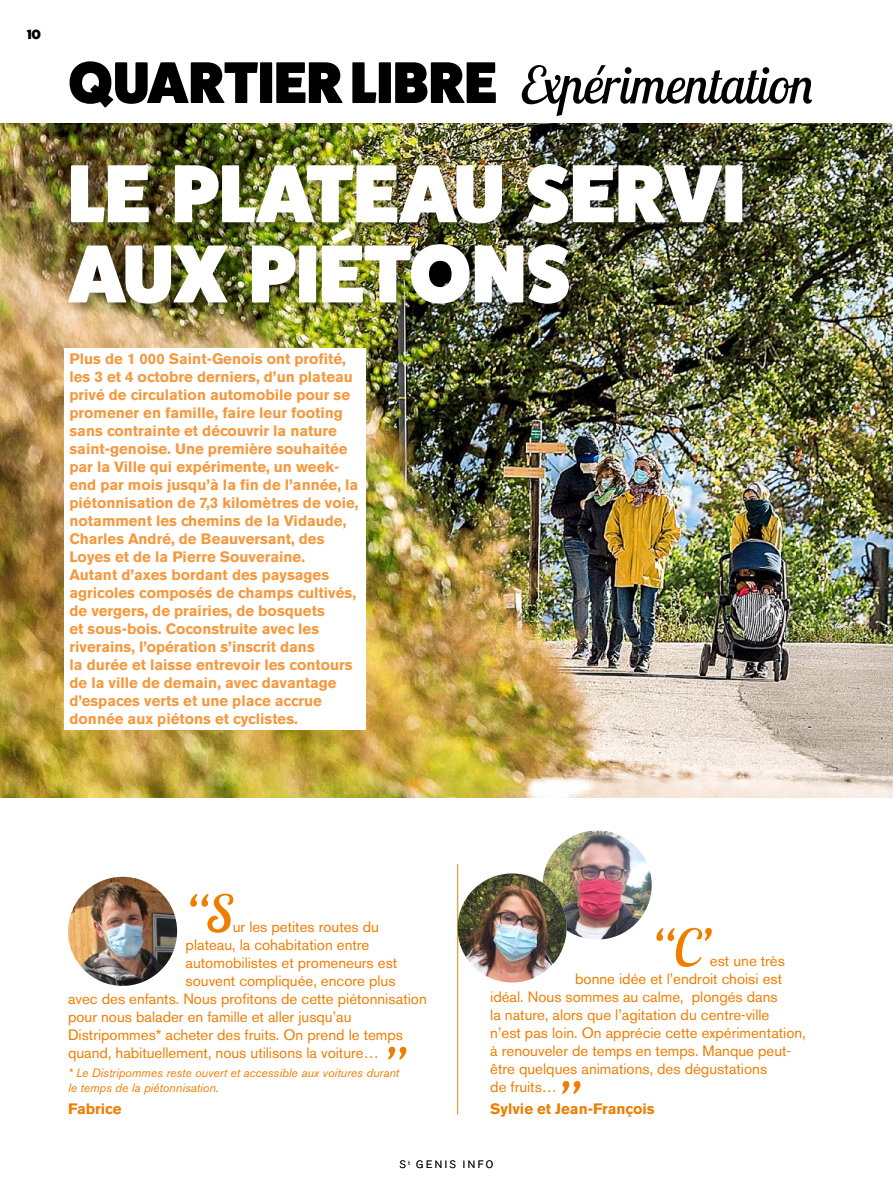
<style>
.page{position:relative;width:893px;height:1191px;background:#fff}
.page>*{position:absolute;margin:0;border:0;box-sizing:border-box;transform-origin:0 0}
.quartier_libre_titre{font:82.5px/80.2px "Fat Frank";color:#fff}
.t1{font:58.95px "Fat Frank";color:#000}
.t2{font:italic 51px "Lobster Two";color:#000}
.t3{font:italic 51px "Lobster Two";color:#ef7d00}
.chapô{font:700 15px/18px "Akzidenz Grotesk BE";color:#f4993f}
.t4{font:15px "Akzidenz Grotesk BE";color:#ef7d00}
.texte_ok{font:700 15px "Akzidenz Grotesk BE";color:#ef7d00}
.t5{font:13.5px "Fat Frank";color:#000}
.asterisque{font:italic 12px/15px "Akzidenz Grotesk BE";color:#ef7d00}
.t6{font:300 10.5px "Akzidenz Grotesk BE";letter-spacing:.24em;color:#000}
</style>
<div class="page">
<img style="left:0;top:123px;width:893px;height:674px">
<div style="left:65px;top:161px;width:693px;height:157px;background:#000;opacity:.3"></div>
<img style="left:68px;top:876px;width:109px;height:110px;border-radius:55px">
<img style="left:543px;top:830px;width:109px;height:109px;border-radius:55px">
<div style="left:64px;top:349px;width:301px;height:381px;background:#fff"></div>
<hr style="left:457px;top:864px;width:1px;height:250px;background:#ef7d00">
<img style="left:458px;top:873px;width:109px;height:109px;border-radius:55px">
<p class="t5" style="left:27px;top:26px;width:15px">10</p>
<p class="t1" style="left:68px;top:47px;width:430px">QUARTIER LIBRE</p>
<p class="t2" style="left:521px;top:52px;width:295px">Expérimentation</p>
<p class="quartier_libre_titre" style="left:68px;top:153px;width:679px">LE PLATEAU SERVI<br>AUX PIÉTONS</p>
<p class="chapô" style="left:70px;top:350px;width:291px">Plus de 1 000 Saint-Genois ont profité, les 3 et 4 octobre derniers, d’un plateau privé de circulation automobile pour se promener en famille, faire leur footing sans contrainte et découvrir la nature saint-genoise. Une première souhaitée par la Ville qui expérimente, un week&shy;end par mois jusqu’à la fin de l’année, la piétonnisation de 7,3 kilomètres de voie, notamment les chemins de la Vidaude, Charles André, de Beauversant, des Loyes et de la Pierre Souveraine.<br>Autant d’axes bordant des paysages agricoles composés de champs cultivés, de vergers, de prairies, de bosquets<br>et sous-bois. Coconstruite avec les riverains, l’opération s’inscrit dans<br>la durée et laisse entrevoir les contours de la ville de demain, avec davantage d’espaces verts et une place accrue donnée aux piétons et cyclistes.</p>
<p class="t3" style="left:186px;top:881px;width:49px">“S</p>
<p class="t4" style="left:233px;top:917px;width:148px">ur les petites routes du</p>
<p class="t4" style="left:186px;top:935px;width:185px">plateau, la cohabitation entre</p>
<p class="t4" style="left:186px;top:953px;width:213px">automobilistes et promeneurs est</p>
<p class="t4" style="left:186px;top:971px;width:212px">souvent compliquée, encore plus</p>
<p class="t4" style="left:68px;top:989px;width:360px">avec des enfants. Nous profitons de cette piétonnisation</p>
<p class="t4" style="left:68px;top:1007px;width:285px">pour nous balader en famille et aller jusqu’au</p>
<p class="t4" style="left:68px;top:1025px;width:337px">Distripommes* acheter des fruits. On prend le temps</p>
<p class="t4" style="left:68px;top:1043px;width:312px">quand, habituellement, nous utilisons la voiture…</p>
<p class="asterisque" style="left:68px;top:1065px;width:333px">* Le Distripommes reste ouvert et accessible aux voitures durant le temps de la piétonnisation.</p>
<p class="t3" style="left:383px;top:1034px;width:23px">”</p>
<p class="texte_ok" style="left:68px;top:1100px;width:55px">Fabrice</p>
<p class="t3" style="left:652px;top:915px;width:60px">“C’</p>
<p class="t4" style="left:710px;top:952px;width:77px">est une très</p>
<p class="t4" style="left:575px;top:970px;width:208px">bonne idée et l’endroit choisi est</p>
<p class="t4" style="left:490px;top:988px;width:289px">idéal. Nous sommes au calme, plongés dans</p>
<p class="t4" style="left:490px;top:1006px;width:281px">la nature, alors que l’agitation du centre-ville</p>
<p class="t4" style="left:490px;top:1024px;width:317px">n’est pas loin. On apprécie cette expérimentation,</p>
<p class="t4" style="left:490px;top:1042px;width:302px">à renouveler de temps en temps. Manque peut-</p>
<p class="t4" style="left:490px;top:1060px;width:278px">être quelques animations, des dégustations</p>
<p class="t4" style="left:490px;top:1078px;width:68px">de fruits…</p>
<p class="texte_ok" style="left:490px;top:1100px;width:166px">Sylvie et Jean-François</p>
<p class="t3" style="left:557px;top:1068px;width:23px">”</p>
<p class="t6" style="left:400px;top:1158px;width:95px">S<sup>t</sup> GENIS INFO</p>
</div>
